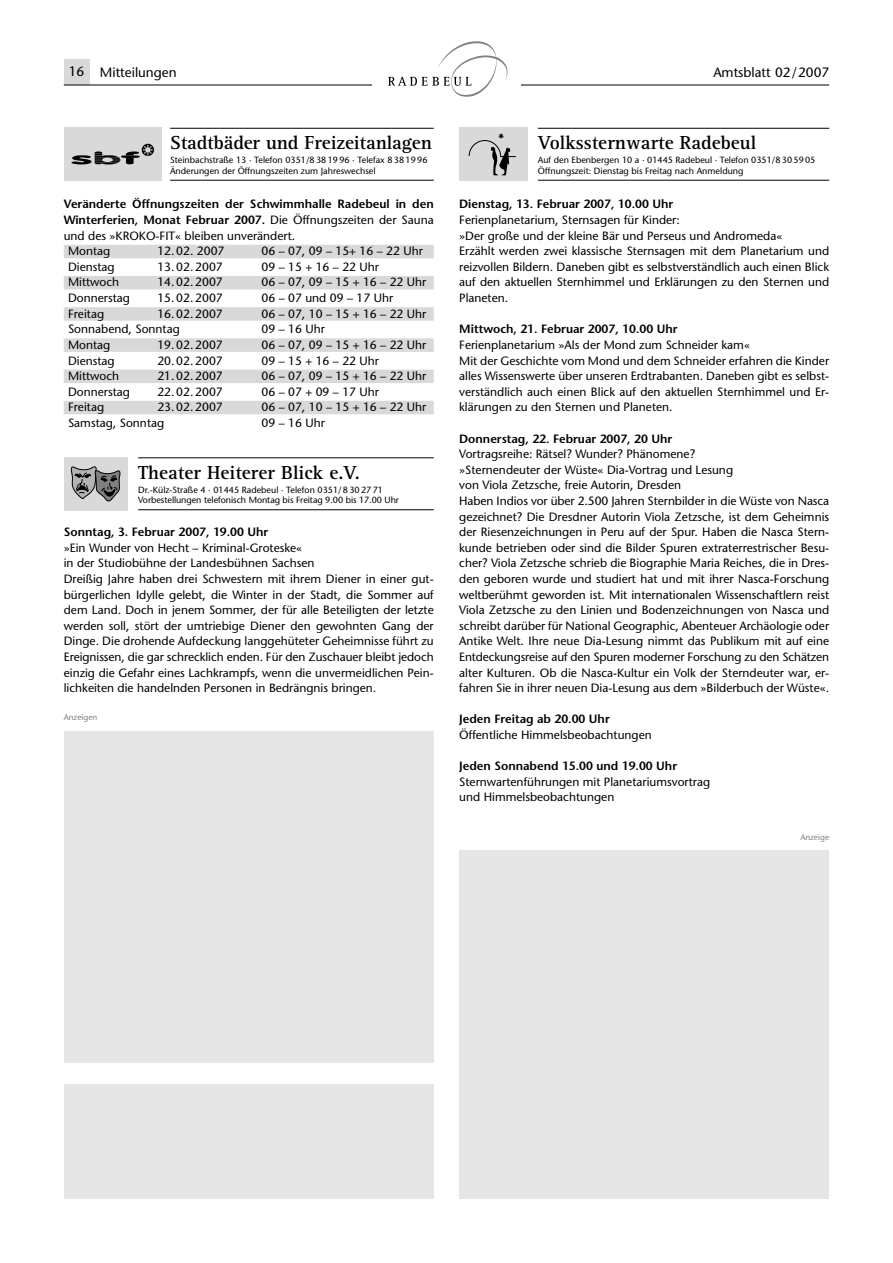
<style>
.page{position:relative;width:893px;height:1263px;background:#fff}
.page>*{position:absolute;margin:0;border:0;box-sizing:border-box;transform-origin:0 0}
.t1{font:700 19.5px "Rotis Serif";color:#000}
.t2{font:13.5px "Stone Sans";color:#000}
.t3{font:12px/15.6px "Stone Sans";color:#000}
.t4{font:600 12px "Stone Sans";color:#000}
.t5{font:9px/10.5px "Stone Sans";color:#000}
.t6{font:8.25px "Stone Sans";color:#808080}
.s1{font-weight:400}
</style>
<div class="page">
<div style="left:64px;top:60px;width:25px;height:25px;background:#d9d9d9"></div>
<hr style="left:64px;top:85px;width:765px;height:1px;background:#000">
<div style="left:372px;top:36px;width:149px;height:64px;background:#fff"></div>
<svg style="left:388px;top:41px;width:120px;height:56px"></svg>
<hr style="left:170px;top:128px;width:264px;height:1px;background:#000">
<hr style="left:170px;top:180px;width:264px;height:1px;background:#000">
<div style="left:64px;top:245px;width:370px;height:13px;background:#d9d9d9"></div>
<div style="left:64px;top:276px;width:370px;height:13px;background:#d9d9d9"></div>
<div style="left:64px;top:307px;width:370px;height:14px;background:#d9d9d9"></div>
<div style="left:64px;top:338px;width:370px;height:14px;background:#d9d9d9"></div>
<div style="left:64px;top:370px;width:370px;height:13px;background:#d9d9d9"></div>
<div style="left:64px;top:401px;width:370px;height:13px;background:#d9d9d9"></div>
<div style="left:64px;top:128px;width:98px;height:53px;background:#d9d9d9"></div>
<svg style="left:72px;top:144px;width:82px;height:20px"></svg>
<hr style="left:538px;top:128px;width:291px;height:1px;background:#000">
<hr style="left:538px;top:180px;width:291px;height:1px;background:#000">
<div style="left:459px;top:128px;width:68px;height:53px;background:#d9d9d9"></div>
<svg style="left:469px;top:133px;width:47px;height:42px"></svg>
<hr style="left:138px;top:457px;width:296px;height:1px;background:#000">
<hr style="left:138px;top:509px;width:296px;height:1px;background:#000">
<div style="left:64px;top:457px;width:64px;height:53px;background:#d9d9d9"></div>
<svg style="left:70px;top:466px;width:51px;height:36px"></svg>
<div style="left:64px;top:731px;width:370px;height:332px;background:#e6e6e6"></div>
<div style="left:64px;top:1084px;width:370px;height:115px;background:#e6e6e6"></div>
<div style="left:459px;top:850px;width:370px;height:349px;background:#e6e6e6"></div>
<p class="t2" style="left:69px;top:67px;width:109px">16 Mitteilungen</p>
<p class="t2" style="left:713px;top:67px;width:117px">Amtsblatt 02/2007</p>
<h1 class="t1" style="left:170px;top:136px;width:263px">Stadtbäder und Freizeitanlagen</h1>
<p class="t5" style="left:170px;top:156px;width:259px">Steinbachstraße 13 · Telefon 0351/8 38 19 96 · Telefax 8 38 19 96<br>Änderungen der Öffnungszeiten zum Jahreswechsel</p>
<p class="t4" style="left:64px;top:200px;width:371px">Veränderte Öffnungszeiten der Schwimmhalle Radebeul in den</p>
<p class="t4" style="left:64px;top:215px;width:371px">Winter ferien, Monat Februar 2007. <span class="s1">Die Öffnungszeiten der Sauna</span></p>
<p class="t3" style="left:64px;top:229px;width:233px">und des »KROKO-FIT« bleiben unver ändert.</p>
<p class="t3" style="left:68px;top:245px;width:44px">Montag</p>
<p class="t3" style="left:157px;top:245px;width:69px">12.02. 2007</p>
<p class="t3" style="left:262px;top:245px;width:163px">06 – 07, 09 – 15+ 16 – 22 Uhr</p>
<p class="t3" style="left:68px;top:260px;width:48px">Dienstag</p>
<p class="t3" style="left:157px;top:260px;width:67px">13.02.2007</p>
<p class="t3" style="left:262px;top:260px;width:119px">09 – 15 + 16 – 22 Uhr</p>
<p class="t3" style="left:68px;top:276px;width:53px">Mittwoch</p>
<p class="t3" style="left:157px;top:276px;width:67px">14.02.2007</p>
<p class="t3" style="left:262px;top:276px;width:166px">06 – 07, 09 – 15 + 16 – 22 Uhr</p>
<p class="t3" style="left:68px;top:291px;width:63px">Donnerstag</p>
<p class="t3" style="left:157px;top:291px;width:67px">15.02.2007</p>
<p class="t3" style="left:262px;top:291px;width:133px">06 – 07 und 09 – 17 Uhr</p>
<p class="t3" style="left:68px;top:307px;width:38px">Freitag</p>
<p class="t3" style="left:157px;top:307px;width:67px">16.02.2007</p>
<p class="t3" style="left:262px;top:307px;width:166px">06 – 07, 10 – 15 + 16 – 22 Uhr</p>
<p class="t3" style="left:68px;top:323px;width:113px">Sonnabend, Sonntag</p>
<p class="t3" style="left:262px;top:323px;width:65px">09 – 16 Uhr</p>
<p class="t3" style="left:68px;top:338px;width:44px">Montag</p>
<p class="t3" style="left:157px;top:338px;width:67px">19.02.2007</p>
<p class="t3" style="left:262px;top:338px;width:166px">06 – 07, 09 – 15 + 16 – 22 Uhr</p>
<p class="t3" style="left:68px;top:354px;width:48px">Dienstag</p>
<p class="t3" style="left:157px;top:354px;width:67px">20.02.2007</p>
<p class="t3" style="left:262px;top:354px;width:119px">09 – 15 + 16 – 22 Uhr</p>
<p class="t3" style="left:68px;top:369px;width:53px">Mittwoch</p>
<p class="t3" style="left:157px;top:369px;width:67px">21.02.2007</p>
<p class="t3" style="left:262px;top:369px;width:166px">06 – 07, 09 – 15 + 16 – 22 Uhr</p>
<p class="t3" style="left:68px;top:385px;width:63px">Donnerstag</p>
<p class="t3" style="left:157px;top:385px;width:67px">22.02.2007</p>
<p class="t3" style="left:262px;top:385px;width:119px">06 – 07 + 09 – 17 Uhr</p>
<p class="t3" style="left:68px;top:401px;width:38px">Freitag</p>
<p class="t3" style="left:157px;top:401px;width:67px">23.02.2007</p>
<p class="t3" style="left:262px;top:401px;width:166px">06 – 07, 10 – 15 + 16 – 22 Uhr</p>
<p class="t3" style="left:68px;top:416px;width:98px">Samstag, Sonntag</p>
<p class="t3" style="left:262px;top:416px;width:65px">09 – 16 Uhr</p>
<h1 class="t1" style="left:138px;top:465px;width:223px">Theater Heiterer Blick e.V.</h1>
<p class="t5" style="left:138px;top:485px;width:262px">Dr.-Külz-Straße 4 · 01445 Radebeul · Telefon 0351/ 8 30 27 71<br>Vorbestellungen telefonisch Montag bis Freitag 9.00 bis 17.00 Uhr</p>
<p class="t4" style="left:64px;top:527px;width:206px">Sonntag, 3. Februar 2007, 19.00 Uhr</p>
<p class="t3" style="left:64px;top:541px;width:371px">»Ein Wunder von Hecht – Kriminal-Groteske«<br>in der Studiobühne der Landesbühnen Sachsen<br>Dreißig Jahre haben drei Schwestern mit ihrem Diener in einer gut - bürger lichen Idylle gelebt, die Winter in der Stadt, die Sommer auf dem Land. Doch in jenem Sommer, der für alle Beteiligten der letzte werden soll, stört der umtriebige Diener den gewohnten Gang der Dinge. Die drohende Aufdeckung langgehüteter Geheimnisse führt zu Ereignissen, die gar schrecklich enden. Für den Zuschauer bleibt jedoch einzig die Gefahr eines Lachkrampfs, wenn die unvermeidlichen Pein&shy;lichkeiten die handelnden Personen in Bedrängnis bringen.</p>
<p class="t6" style="left:64px;top:714px;width:35px">Anzeigen</p>
<h1 class="t1" style="left:538px;top:136px;width:220px">Volkssternwarte Radebeul</h1>
<p class="t5" style="left:538px;top:156px;width:279px">Auf den Ebenbergen 10 a · 01445 Radebeul · Telefon 0351/8 30 59 05<br>Öffnungszeit: Dienstag bis Freitag nach Anmeldung</p>
<p class="t4" style="left:459px;top:200px;width:216px">Dienstag, 13. Februar 2007, 10.00 Uhr</p>
<p class="t3" style="left:459px;top:213px;width:371px">Ferienplanetarium, Sternsagen für Kinder:<br>»Der große und der kleine Bär und Perseus und Andromeda«<br>Erzählt werden zwei klassische Sternsagen mit dem Planetarium und reizvollen Bildern. Daneben gibt es selbstverständlich auch einen Blick auf den aktuellen Sternhimmel und Erklärungen zu den Sternen und Planeten.</p>
<p class="t4" style="left:459px;top:324px;width:220px">Mittwoch, 21. Februar 2007, 10.00 Uhr</p>
<p class="t3" style="left:459px;top:338px;width:371px">Ferienplanetarium »Als der Mond zum Schneider kam«<br>Mit der Geschichte vom Mond und dem Schneider erfahren die Kinder alles Wissenswerte über unseren Erdtrabanten. Daneben gibt es selbst&shy;verständlich auch einen Blick auf den aktuellen Sternhimmel und Er&shy;klärungen zu den Sternen und Planeten.</p>
<p class="t4" style="left:459px;top:434px;width:215px">Donnerstag, 22. Februar 2007, 20 Uhr</p>
<p class="t3" style="left:459px;top:447px;width:371px">Vortragsreihe: Rätsel? Wunder? Phänomene?<br>»Sternendeuter der Wüste« Dia-Vortrag und Lesung<br>von Viola Zetzsche, freie Autorin, Dresden<br>Haben Indios vor über 2.500 Jahren Sternbilder in die Wüste von Nasca gezeichnet? Die Dresdner Autorin Viola Zetzsche, ist dem Geheimnis der Riesenzeichnungen in Peru auf der Spur. Haben die Nasca Stern&shy;kunde betrieben oder sind die Bilder Spuren extraterrestrischer Besu&shy;cher? Viola Zetzsche schrieb die Biographie Maria Reiches, die in Dres&shy;den geboren wurde und studiert hat und mit ihrer Nasca-Forschung weltberühmt geworden ist. Mit internationalen Wissenschaftlern reist Viola Zetzsche zu den Linien und Bodenzeichnungen von Nasca und schreibt darüber für National Geographic, Abenteuer Archäologie oder Antike Welt. Ihre neue Dia-Lesung nimmt das Publikum mit auf eine Entdeckungsreise auf den Spuren moderner Forschung zu den Schätzen alter Kulturen. Ob die Nasca-Kultur ein Volk der Sterndeuter war, er&shy;fahren Sie in ihrer neuen Dia-Lesung aus dem »Bilderbuch der Wüste«.</p>
<p class="t4" style="left:459px;top:714px;width:152px">Jeden Freitag ab 20.00 Uhr</p>
<p class="t3" style="left:459px;top:728px;width:194px">Öffentliche Himmelsbeobachtungen</p>
<p class="t4" style="left:459px;top:761px;width:219px">Jeden Sonnabend 15.00 und 19.00 Uhr</p>
<p class="t3" style="left:459px;top:775px;width:252px">Sternwartenführungen mit Planetariumsvortrag und Himmelsbeobachtungen</p>
<p class="t6" style="left:800px;top:833px;width:30px">Anzeige</p>
</div>
